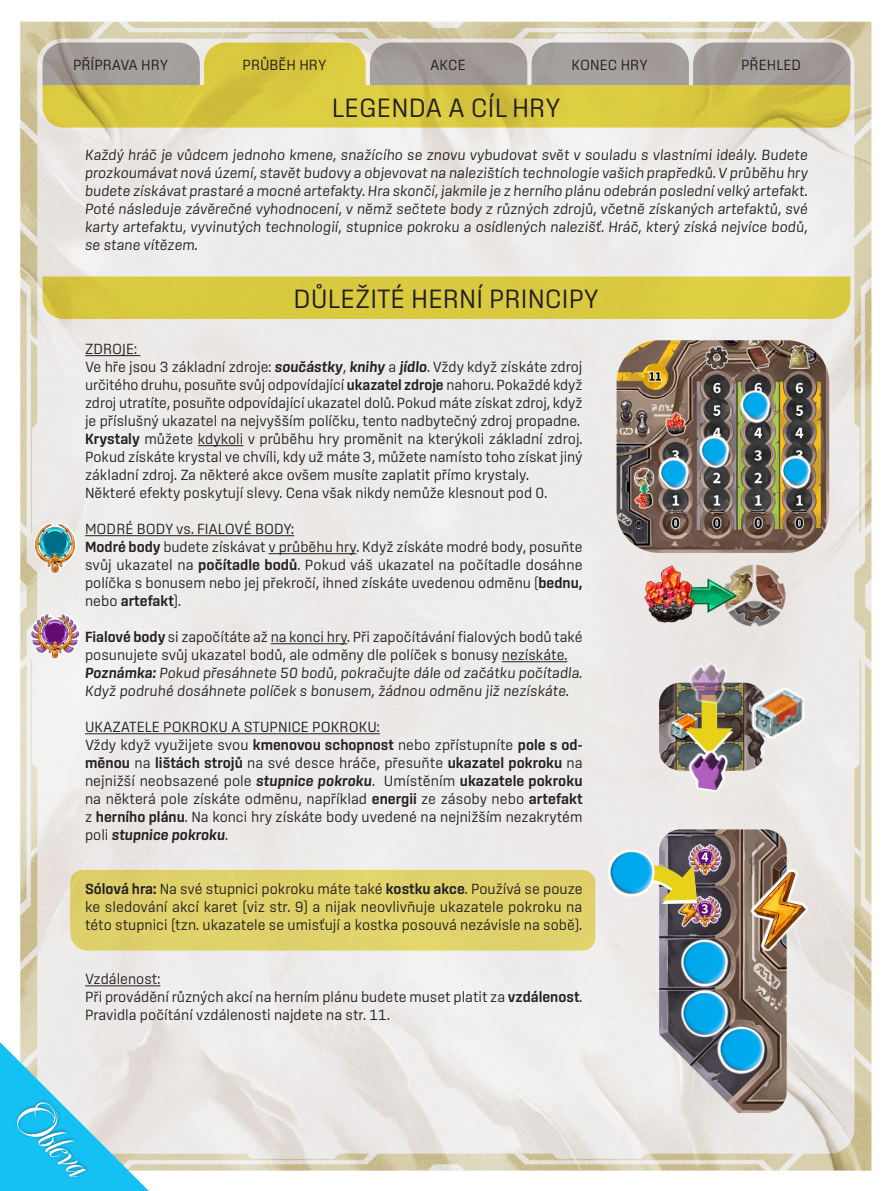
<style>
.page{position:relative;width:893px;height:1191px;background:#fff}
.page>*{position:absolute;margin:0;border:0;box-sizing:border-box;transform-origin:0 0}
.t1{font:700 52.5px "Avalon";color:#fff}
.t2{font:300 27px "Sinter";color:#231f20}
.t3{font:300 15px/18px "Sinter";color:#231f20}
.t4{font:italic 300 15px/18px "Sinter";color:#231f20;text-align:justify}
.s1{font-weight:600;font-style:italic}
.s2{font-weight:600}
.s3{font-style:italic}
</style>
<div class="page">
<img style="left:20px;top:21px;width:852px;height:1150px">
<div style="left:70px;top:870px;width:525px;height:80px;background:#dfd26a"></div>
<img style="left:723px;top:563px;width:64px;height:64px">
<div style="left:43px;top:276px;width:807px;height:43px;background:#daca40"></div>
<svg style="left:43px;top:43px;width:807px;height:85px;background:#c4b765"></svg>
<hr style="left:85px;top:355px;width:55px;height:1px;background:#231f20">
<hr style="left:198px;top:445px;width:45px;height:1px;background:#231f20">
<hr style="left:85px;top:535px;width:209px;height:1px;background:#231f20">
<hr style="left:269px;top:553px;width:87px;height:1px;background:#231f20">
<hr style="left:271px;top:643px;width:76px;height:1px;background:#231f20">
<hr style="left:502px;top:661px;width:65px;height:1px;background:#231f20">
<hr style="left:85px;top:733px;width:295px;height:1px;background:#231f20">
<hr style="left:85px;top:985px;width:75px;height:1px;background:#231f20">
<img style="left:617px;top:340px;width:212px;height:213px">
<img style="left:659px;top:829px;width:128px;height:284px">
<img style="left:653px;top:452px;width:43px;height:43px">
<img style="left:693px;top:430px;width:43px;height:43px">
<img style="left:734px;top:384px;width:43px;height:44px">
<img style="left:775px;top:450px;width:43px;height:44px">
<img style="left:702px;top:576px;width:39px;height:38px">
<img style="left:638px;top:563px;width:64px;height:64px">
<img style="left:659px;top:682px;width:106px;height:88px">
<svg style="left:686px;top:698px;width:47px;height:59px"></svg>
<div style="left:702px;top:695px;width:15px;height:43px;background:#e7d219"></div>
<svg style="left:686px;top:728px;width:47px;height:25px"></svg>
<img style="left:688px;top:662px;width:42px;height:42px">
<img style="left:688px;top:750px;width:42px;height:42px">
<svg style="left:743px;top:680px;width:72px;height:66px"></svg>
<img style="left:747px;top:685px;width:64px;height:56px">
<img style="left:717px;top:1027px;width:48px;height:48px">
<svg style="left:680px;top:989px;width:48px;height:2px"></svg>
<img style="left:680px;top:991px;width:48px;height:48px">
<svg style="left:680px;top:939px;width:48px;height:1px"></svg>
<img style="left:680px;top:940px;width:48px;height:49px">
<svg style="left:608px;top:864px;width:98px;height:46px;background:#c1b275"></svg>
<div style="left:607px;top:848px;width:48px;height:49px;background:#edecea"></div>
<img style="left:607px;top:850px;width:48px;height:48px">
<svg style="left:750px;top:869px;width:58px;height:82px"></svg>
<img style="left:741px;top:872px;width:75px;height:76px">
<img style="left:28px;top:519px;width:55px;height:55px">
<svg style="left:30px;top:612px;width:50px;height:47px"></svg>
<img style="left:32px;top:612px;width:47px;height:47px">
<svg style="left:0;top:1042px;width:149px;height:149px;background:#7fd0e6"></svg>
<p class="t3" style="left:73px;top:55px;width:97px">PŘÍPRAVA HRY</p>
<p class="t3" style="left:243px;top:55px;width:85px">PRŮBĚH HRY</p>
<p class="t3" style="left:430px;top:55px;width:37px">AKCE</p>
<p class="t3" style="left:572px;top:55px;width:78px">KONEC HRY</p>
<p class="t3" style="left:741px;top:55px;width:61px">PŘEHLED</p>
<h2 class="t2" style="left:332px;top:92px;width:230px">LEGENDA A CÍL HRY</h2>
<p class="t4" style="left:85px;top:146px;width:724px">Každý hráč je vůdcem jednoho kmene, snažícího se znovu vybudovat svět v souladu s vlastními ideály. Budete prozkoumávat nová území, stavět budovy a objevovat na nalezištích technologie vašich prapředků. V průběhu hry budete získávat prastaré a mocné artefakty. Hra skončí, jakmile je z herního plánu odebrán poslední velký artefakt.<br>Poté následuje závěrečné vyhodnocení, v němž sečtete body z různých zdrojů, včetně získaných artefaktů, své karty artefaktu, vyvinutých technologií, stupnice pokroku a osídlených nalezišť. Hráč, který získá nejvíce bodů, se stane vítězem.</p>
<h2 class="t2" style="left:294px;top:283px;width:307px">DŮLEŽITÉ HERNÍ PRINCIPY</h2>
<p class="t3" style="left:85px;top:339px;width:499px">ZDROJE:<br>Ve hře jsou 3 základní zdroje: <span class="s1">součástky</span>, <span class="s1">knihy</span> a <span class="s1">jídlo</span>. Vždy když získáte zdroj určitého druhu, posuňte svůj odpovídající <span class="s2">ukazatel zdroje</span> nahoru. Pokaždé když zdroj utratíte, posuňte odpovídající ukazatel dolů. Pokud máte získat zdroj, když je příslušný ukazatel na nejvyšším políčku, tento nadbytečný zdroj propadne.<br><span class="s2">Krystaly</span> můžete kdykoli v průběhu hry proměnit na kterýkoli základní zdroj.<br>Pokud získáte krystal ve chvíli, kdy už máte 3, můžete namísto toho získat jiný základní zdroj. Za některé akce ovšem musíte zaplatit přímo krystaly.<br>Některé efekty poskytují slevy. Cena však nikdy nemůže klesnout pod 0.</p>
<p class="t3" style="left:85px;top:519px;width:499px">MODRÉ BODY vs. FIALOVÉ BODY:<br><span class="s2">Modré body</span> budete získávat v průběhu hry. Když získáte modré body, posuňte svůj ukazatel na <span class="s2">počítadle bodů</span>. Pokud váš ukazatel na počítadle dosáhne políčka s bonusem nebo jej překročí, ihned získáte uvedenou odměnu (<span class="s2">bednu, </span>nebo <span class="s2">artefakt</span>).</p>
<p class="t3" style="left:85px;top:627px;width:499px"><span class="s2">Fialové body</span> si započítáte až na konci hry. Při započítávání fialových bodů také posunujete svůj ukazatel bodů, ale odměny dle políček s bonusy nezískáte.<br><span class="s1">Poznámka:</span> <span class="s3">Pokud přesáhnete 50 bodů, pokračujte dále od začátku počítadla.<br>Když podruhé dosáhnete políček s bonusem, žádnou odměnu již nezískáte.</span></p>
<p class="t3" style="left:85px;top:717px;width:499px">UKAZATELE POKROKU A STUPNICE POKROKU:<br>Vždy když využijete svou <span class="s2">kmenovou schopnost</span> nebo zpřístupníte <span class="s2">pole s od&shy;měnou</span> na <span class="s2">lištách strojů</span> na své desce hráče, přesuňte <span class="s2">ukazatel pokroku</span> na nejnižší neobsazené pole <span class="s1">stupnice pokroku</span>. Umístěním <span class="s2">ukazatele pokroku </span>na některá pole získáte odměnu, například <span class="s2">energii</span> ze zásoby nebo <span class="s2">artefakt </span>z <span class="s2">herního plánu</span>. Na konci hry získáte body uvedené na nejnižším nezakrytém poli <span class="s1">stupnice pokroku</span>.</p>
<p class="t3" style="left:85px;top:879px;width:499px;text-align:justify"><span class="s2">Sólová hra:</span> Na své stupnici pokroku máte také <span class="s2">kostku akce</span>. Používá se pouze ke sledování akcí karet (viz str. 9) a nijak neovlivňuje ukazatele pokroku na této stupnici (tzn. ukazatele se umisťují a kostka posouvá nezávisle na sobě).</p>
<p class="t3" style="left:85px;top:969px;width:499px">Vzdálenost:<br>Při provádění různých akcí na herním plánu budete muset platit za <span class="s2">vzdálenost</span>.<br>Pravidla počítání vzdálenosti najdete na str. 11.</p>
<h1 class="t1" style="left:50px;top:1083px;width:89px;rotate:45deg">Obleva</h1>
</div>
